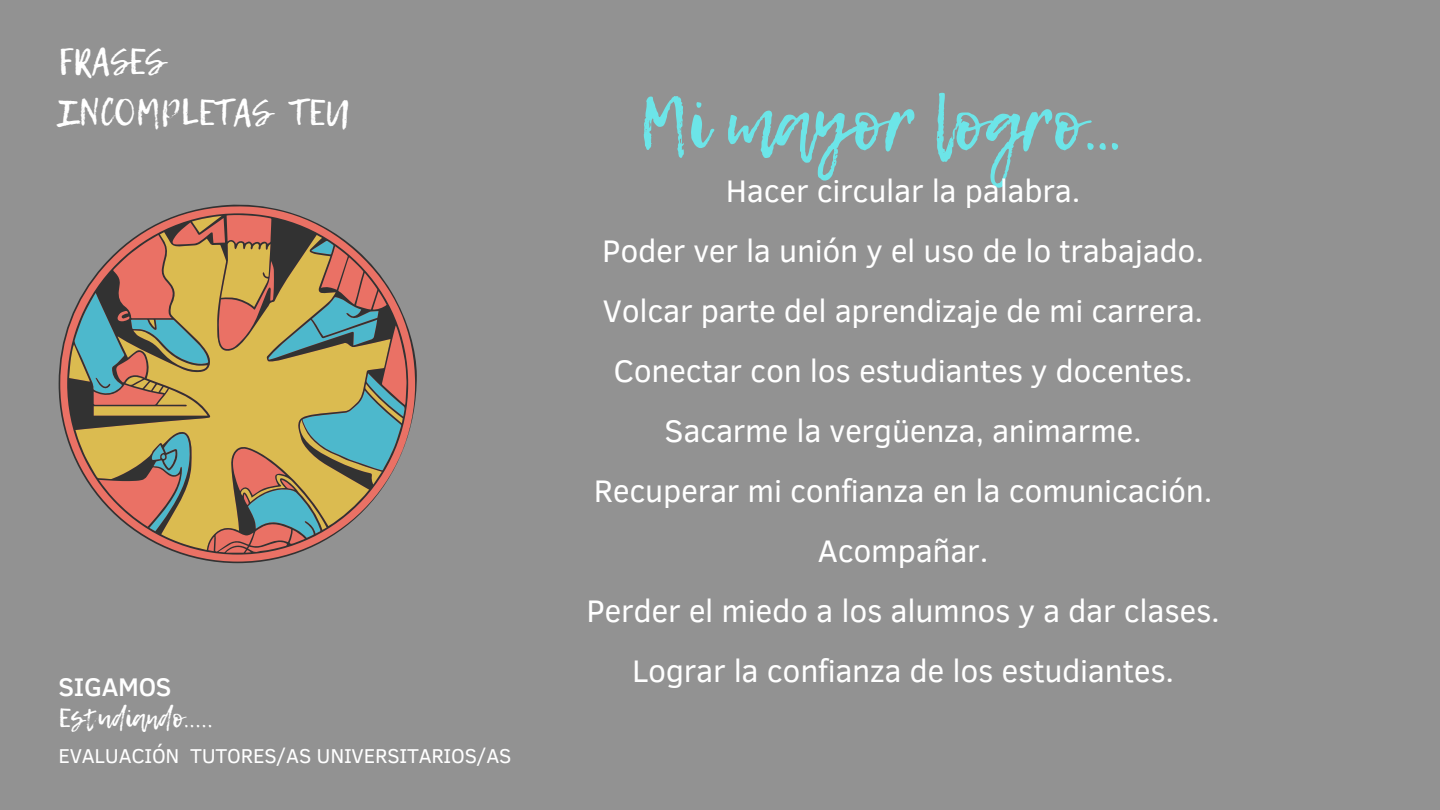
<style>
.page{position:relative;width:1440px;height:810px;background:#929292}
.page>*{position:absolute;margin:0;border:0;box-sizing:border-box;transform-origin:0 0}
.t1{font:72px "Lemon Tuesday";letter-spacing:-.01em;color:#6ce5e8}
.t2{font:36px/51px "Lemon Tuesday";letter-spacing:-.01em;color:#fff}
.t3{font:32px/60px "Clear Sans";letter-spacing:-.01em;color:#fff;text-align:center}
.t4{font:26.2px "Lemon Tuesday";letter-spacing:-.01em;color:#fff}
.t5{font:500 26.2px "Clear Sans";letter-spacing:-.01em;color:#fff}
.t6{font:20.6px "Clear Sans";letter-spacing:-.01em;color:#fff}
</style>
<div class="page">
<svg style="left:58px;top:204px;width:359px;height:359px"></svg>
<p class="t2" style="left:58px;top:36px;width:293px">FRASES<br>INCOMPLETAS TEU</p>
<p class="t5" style="left:58px;top:668px;width:115px">SIGAMOS</p>
<p class="t4" style="left:58px;top:698px;width:157px">Estudiando.....</p>
<p class="t6" style="left:58px;top:740px;width:455px">EVALUACIÓN TUTORES/AS UNIVERSITARIOS/AS</p>
<h1 class="t1" style="left:639px;top:70px;width:487px">Mi mayor logro…</h1>
<p class="t3" style="left:586px;top:159px;width:635px">Hacer circular la palabra.<br>Poder ver la unión y el uso de lo trabajado.<br>Volcar parte del aprendizaje de mi carrera.<br>Conectar con los estudiantes y docentes.<br>Sacarme la vergüenza, animarme.<br>Recuperar mi confianza en la comunicación.<br>Acompañar.<br>Perder el miedo a los alumnos y a dar clases.<br>Lograr la confianza de los estudiantes.</p>
</div>
